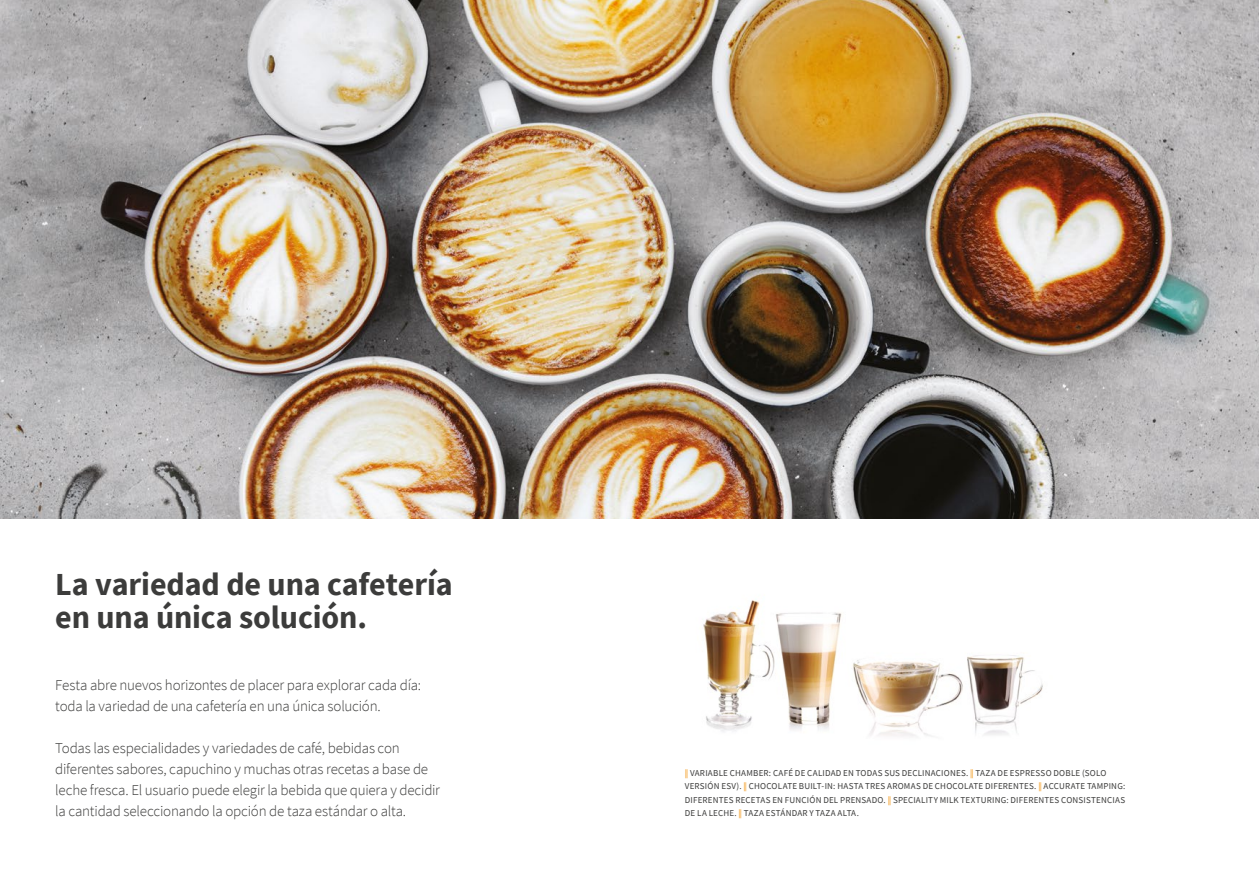
<style>
.page{position:relative;width:1259px;height:893px;background:#fff}
.page>*{position:absolute;margin:0;border:0;box-sizing:border-box;transform-origin:0 0}
.t1{font:700 32.1px/33px "Source Sans Pro";letter-spacing:-.005em;color:#3c3c3b}
.t2{font:300 15px/21px "Source Sans Pro";letter-spacing:-.015em;color:#3c3c3b}
.t3{font:9px/13.5px "Source Sans Pro";letter-spacing:.025em;color:#3c3c3b}
.s1{color:#f28e00}
</style>
<div class="page">
<img style="left:0;top:0;width:1259px;height:519px">
<img style="left:703px;top:600px;width:340px;height:137px">
<h1 class="t1" style="left:55px;top:568px;width:399px">La variedad de una cafetería en una única solución.</h1>
<p class="t2" style="left:55px;top:675px;width:367px">Festa abre nuevos horizontes de placer para explorar cada día: toda la variedad de una cafetería en una única solución.</p>
<p class="t2" style="left:55px;top:738px;width:386px">Todas las especialidades y variedades de café, bebidas con diferentes sabores, capuchino y muchas otras recetas a base de leche fresca. El usuario puede elegir la bebida que quiera y decidir la cantidad seleccionando la opción de taza estándar o alta.</p>
<p class="t3" style="left:685px;top:766px;width:442px"><span class="s1">‖</span> VARIABLE CHAMBER: CAFÉ DE CALIDAD EN TODAS SUS DECLINACIONES. <span class="s1">‖</span> TAZA DE ESPRESSO DOBLE (SOLO VERSIÓN ESV). <span class="s1">‖</span> CHOCOLATE BUILT-IN: HASTA TRES AROMAS DE CHOCOLATE DIFERENTES. <span class="s1">‖</span> ACCURATE TAMPING:<br>DIFERENTES RECETAS EN FUNCIÓN DEL PRENSADO. <span class="s1">‖</span> SPECIALITY MILK TEXTURING: DIFERENTES CONSISTENCIAS DE LA LECHE. <span class="s1">‖</span> TAZA ESTÁNDAR Y TAZA ALTA.</p>
</div>
